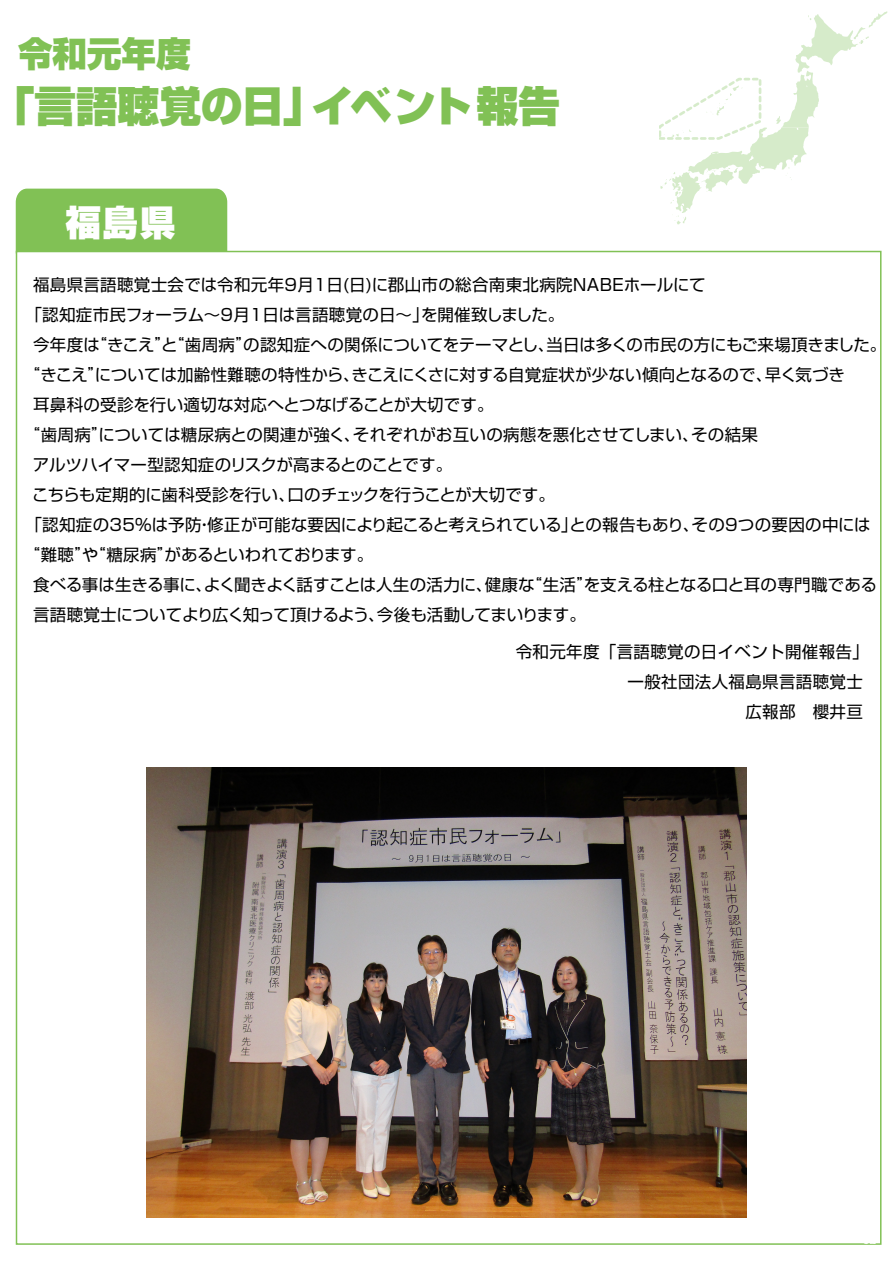
<style>
.page{position:relative;width:893px;height:1263px;background:#fff}
.page>*{position:absolute;margin:0;border:0;box-sizing:border-box;transform-origin:0 0}
.t1{font:900 42px "Shin Go Pro";letter-spacing:-.01em;color:#81c155}
.t2{font:900 35.25px "Shin Go Pro";color:#fff}
.t3{font:900 34.5px "Shin Go Pro";color:#81c155}
.t4{font:16.5px "Shin Go Pro";letter-spacing:.01em;color:#000}
.t5{font:16.5px "Shin Go Pro";letter-spacing:-.015em;color:#000}
.t6{font:16.5px "Shin Go Pro";letter-spacing:-.02em;color:#000}
.t7{font:16.5px "Shin Go Pro";letter-spacing:-.01em;color:#000}
.t8{font:10.65px "Hira Kaku Pro W3";color:#fff}
</style>
<div class="page">
<svg style="left:659px;top:11px;width:228px;height:213px"></svg>
<div style="left:15px;top:188px;width:213px;height:78px;background:#81c155"></div>
<div style="left:16px;top:251px;width:865px;height:994px;background:#fff;border:2px solid #81c155"></div>
<img style="left:147px;top:768px;width:599px;height:450px">
<h3 class="t3" style="left:18px;top:26px;width:174px">令和元年度</h3>
<h1 class="t1" style="left:-8px;top:73px;width:569px">「言語聴覚の日」イベント報告</h1>
<h2 class="t2" style="left:66px;top:194px;width:111px">福島県</h2>
<p class="t4" style="left:33px;top:271px;width:674px">福島県言語聴覚士会では令和元年9月1日(日)に郡山市の総合南東北病院ＮＡＢＥホールにて</p>
<p class="t4" style="left:25px;top:301px;width:541px">「認知症市民フォーラム～9月1日は言語聴覚の日～」を開催致しました。</p>
<p class="t4" style="left:33px;top:331px;width:855px">今年度は“きこえ”と“歯周病”の認知症への関係についてをテーマとし、当日は多くの市民の方にもご来場頂きました。</p>
<p class="t4" style="left:24px;top:361px;width:822px">“きこえ”については加齢性難聴の特性から、きこえにくさに対する自覚症状が少ない傾向となるので、早く気づき</p>
<p class="t4" style="left:33px;top:391px;width:462px">耳鼻科の受診を行い適切な対応へとつなげることが大切です。</p>
<p class="t4" style="left:24px;top:421px;width:736px">“歯周病”については糖尿病との関連が強く、それぞれがお互いの病態を悪化させてしまい、その結果</p>
<p class="t5" style="left:33px;top:451px;width:421px">アルツハイマー型認知症のリスクが高まるとのことです。</p>
<p class="t7" style="left:32px;top:481px;width:524px">こちらも定期的に歯科受診を行い、口のチェックを行うことが大切です。</p>
<p class="t4" style="left:25px;top:511px;width:847px">「認知症の35％は予防・修正が可能な要因により起こると考えられている」との報告もあり、その9つの要因の中には</p>
<p class="t4" style="left:24px;top:541px;width:351px">“難聴”や“糖尿病”があるといわれております。</p>
<p class="t5" style="left:33px;top:571px;width:845px">食べる事は生きる事に、よく聞きよく話すことは人生の活力に、健康な“生活”を支える柱となる口と耳の専門職である</p>
<p class="t6" style="left:33px;top:601px;width:554px">言語聴覚士についてより広く知って頂けるよう、今後も活動してまいります。</p>
<p class="t4" style="left:516px;top:639px;width:355px">令和元年度「言語聴覚の日イベント開催報告」</p>
<p class="t4" style="left:628px;top:669px;width:237px">一般社団法人福島県言語聴覚士</p>
<p class="t4" style="left:745px;top:699px;width:119px">広報部　櫻井亘</p>
<p class="t8" style="left:863px;top:1230px;width:15px">01 42</p>
</div>
